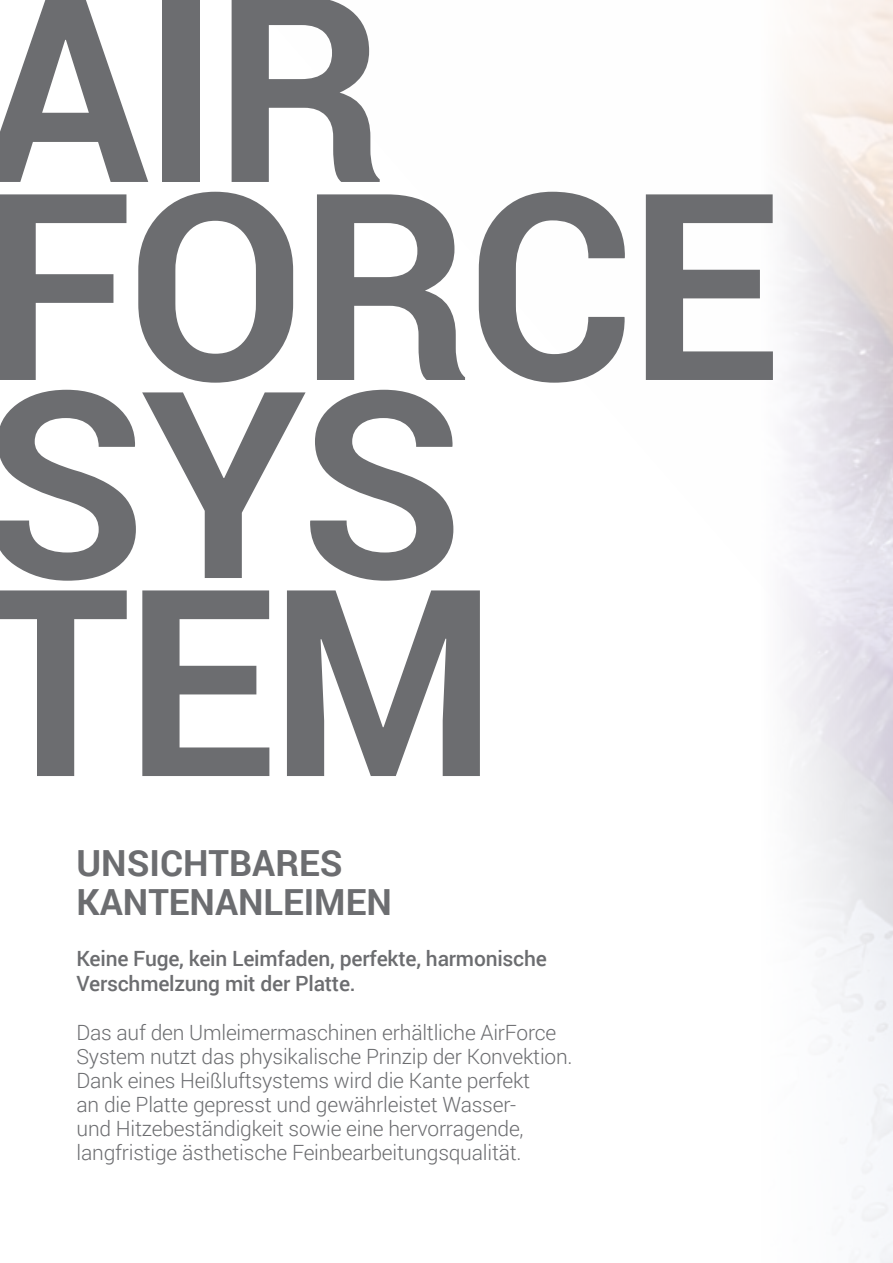
<style>
.page{position:relative;width:893px;height:1263px;background:#fff}
.page>*{position:absolute;margin:0;border:0;box-sizing:border-box;transform-origin:0 0}
.t1{font:700 261px "Roboto";letter-spacing:-.02em;color:#6c6d70}
.t2{font:700 36px/39px "Roboto";color:#6c6d70}
.PAG_VERDI_-_TESTO{font:300 21px/24px "Roboto";letter-spacing:-.01em;color:#6c6d70}
.PAG_VERDI_-_INTRO{font:500 21px/25.2px "Roboto";letter-spacing:-.01em;color:#6c6d70}
</style>
<div class="page">
<p class="t1" style="left:-19px;top:-95px;width:407px">AIR</p>
<p class="t1" style="left:-19px;top:103px;width:799px">FORCE</p>
<p class="t1" style="left:-19px;top:301px;width:484px">SYS</p>
<p class="t1" style="left:-19px;top:499px;width:518px">TEM</p>
<p class="t2" style="left:77px;top:842px;width:317px">UNSICHTBARES<br>KANTENANLEIMEN</p>
<p class="PAG_VERDI_-_INTRO" style="left:77px;top:945px;width:472px">Keine Fuge, kein Leimfaden, perfekte, harmonische<br>Verschmelzung mit der Platte.</p>
<p class="PAG_VERDI_-_TESTO" style="left:77px;top:1020px;width:498px">Das auf den Umleimermaschinen erhältliche AirForce System nutzt das physikalische Prinzip der Konvektion.<br>Dank eines Heißluftsystems wird die Kante perfekt<br>an die Platte gepresst und gewährleistet Wasser-<br>und Hitzebeständigkeit sowie eine hervorragende, langfristige ästhetische Feinbearbeitungsqualität.</p>
</div>
